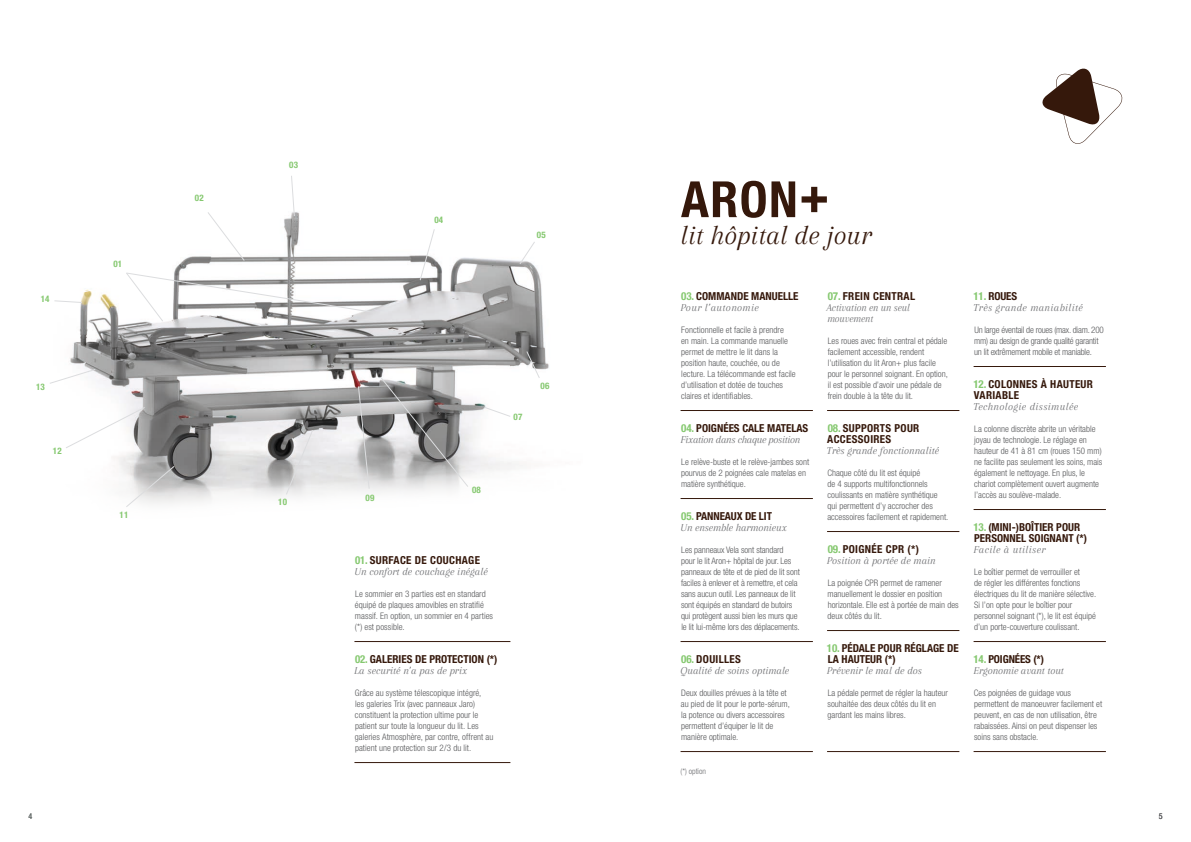
<style>
.page{position:relative;width:1191px;height:842px;background:#fff}
.page>*{position:absolute;margin:0;border:0;box-sizing:border-box;transform-origin:0 0}
.t1{font:700 condensed 50px "Helvetica Neue LT Std";color:#35180b}
.t2{font:italic 28px "Arapey";color:#35180b}
.t3{font:italic 11px/11px "Arapey";color:#6c6d70}
.t4{font:700 condensed 11px/11px "Helvetica Neue LT Std";color:#35180b}
.t5{font:italic 11px/11px "Arapey";letter-spacing:-.03em;color:#6c6d70}
.t6{font:700 condensed 11px/11px "Helvetica Neue LT Std";letter-spacing:.03em;color:#35180b}
.t7{font:italic 11px/11px "Arapey";color:#6c6d70;scale:.95 1}
.t8{font:italic 11px/11px "Arapey";letter-spacing:.03em;color:#6c6d70}
.t9{font:300 condensed 9px/11px "Helvetica Neue LT Std";color:#57585a}
.t10{font:300 condensed 9px/11px "Helvetica Neue LT Std";letter-spacing:-.02em;color:#57585a}
.t11{font:700 condensed 9px "Helvetica Neue LT Std";letter-spacing:.03em;color:#85c86f}
.t12{font:300 condensed 8px "Helvetica Neue LT Std";color:#6c6d70}
.t13{font:condensed 8px "Helvetica Neue LT Std";color:#69726f}
.t14{font:condensed 8px "Helvetica Neue LT Std";color:#57585a}
.s1{font-family:"Helvetica Neue LT Std";font-weight:700;font-style:normal;font-stretch:condensed;color:#85c86f}
.s2{font-family:"Helvetica Neue LT Std";font-weight:700;font-style:normal;font-stretch:condensed;color:#35180b}
.s3{color:#85c86f}
.s4{font-family:"Arapey";font-weight:400;font-style:italic;font-stretch:normal;color:#6c6d70}
</style>
<div class="page">
<svg style="left:1042px;top:68px;width:80px;height:76px"></svg>
<img style="left:70px;top:212px;width:479px;height:291px">
<svg style="left:405px;top:212px;width:30px;height:5px"></svg>
<svg style="left:519px;top:420px;width:15px;height:7px"></svg>
<svg style="left:74px;top:212px;width:30px;height:18px"></svg>
<svg style="left:206px;top:212px;width:40px;height:50px"></svg>
<svg style="left:290px;top:176px;width:5px;height:41px"></svg>
<svg style="left:125px;top:272px;width:252px;height:51px"></svg>
<svg style="left:419px;top:228px;width:16px;height:53px"></svg>
<svg style="left:518px;top:240px;width:18px;height:25px"></svg>
<svg style="left:525px;top:350px;width:15px;height:29px"></svg>
<svg style="left:483px;top:406px;width:28px;height:12px"></svg>
<svg style="left:380px;top:377px;width:89px;height:111px;background:#acacad"></svg>
<svg style="left:357px;top:385px;width:13px;height:105px"></svg>
<svg style="left:285px;top:429px;width:29px;height:67px;background:#c8c8c9"></svg>
<svg style="left:66px;top:406px;width:80px;height:43px"></svg>
<svg style="left:125px;top:465px;width:50px;height:42px"></svg>
<svg style="left:54px;top:286px;width:55px;height:18px"></svg>
<svg style="left:50px;top:368px;width:46px;height:17px"></svg>
<hr style="left:680px;top:410px;width:133px;height:1px;background:#35180b">
<hr style="left:680px;top:498px;width:133px;height:1px;background:#35180b">
<hr style="left:680px;top:641px;width:133px;height:1px;background:#35180b">
<hr style="left:680px;top:751px;width:133px;height:1px;background:#35180b">
<hr style="left:827px;top:410px;width:132px;height:1px;background:#35180b">
<hr style="left:827px;top:531px;width:132px;height:1px;background:#35180b">
<hr style="left:827px;top:630px;width:132px;height:1px;background:#35180b">
<hr style="left:827px;top:751px;width:132px;height:1px;background:#35180b">
<hr style="left:973px;top:366px;width:133px;height:1px;background:#35180b">
<hr style="left:973px;top:509px;width:133px;height:1px;background:#35180b">
<hr style="left:973px;top:641px;width:133px;height:1px;background:#35180b">
<hr style="left:973px;top:751px;width:133px;height:1px;background:#35180b">
<hr style="left:354px;top:641px;width:156px;height:1px;background:#35180b">
<hr style="left:354px;top:762px;width:156px;height:1px;background:#35180b">
<p class="t11" style="left:41px;top:293px;width:10px">14</p>
<p class="t11" style="left:36px;top:382px;width:10px">13</p>
<p class="t11" style="left:53px;top:445px;width:10px">12</p>
<p class="t11" style="left:113px;top:258px;width:10px">01</p>
<p class="t11" style="left:119px;top:509px;width:10px">11</p>
<p class="t11" style="left:195px;top:192px;width:10px">02</p>
<p class="t11" style="left:289px;top:159px;width:10px">03</p>
<p class="t11" style="left:434px;top:214px;width:10px">04</p>
<p class="t11" style="left:537px;top:229px;width:10px">05</p>
<p class="t11" style="left:278px;top:497px;width:10px">10</p>
<p class="t11" style="left:513px;top:411px;width:10px">07</p>
<p class="t11" style="left:540px;top:380px;width:10px">06</p>
<p class="t11" style="left:365px;top:492px;width:10px">09</p>
<p class="t11" style="left:472px;top:484px;width:10px">08</p>
<p class="t3" style="left:354px;top:555px;width:135px"><span class="s1">01.</span> <span class="s2">SURFACE DE COUCHAGE<br></span>Un confort de couchage inégalé</p>
<p class="t9" style="left:355px;top:588px;width:140px">Le sommier en 3 parties est en standard équipé de plaques amovibles en stratifié massif. En option, un sommier en 4 parties (*) est possible.</p>
<p class="t4" style="left:354px;top:653px;width:145px"><span class="s3">02.</span> GALERIES DE PROTECTION (*)<br><span class="s4">La securité n’a pas de prix</span></p>
<p class="t9" style="left:355px;top:687px;width:140px">Grâce au système télescopique intégré,<br>les galeries Trix (avec panneaux Jaro) constituent la protection ultime pour le patient sur toute la longueur du lit. Les galeries Atmosphère, par contre, offrent au patient une protection sur 2/3 du lit.</p>
<p class="t1" style="left:681px;top:169px;width:150px">ARON+</p>
<p class="t2" style="left:680px;top:220px;width:192px">lit hôpital de jour</p>
<p class="t4" style="left:680px;top:290px;width:120px"><span class="s3">03.</span> COMMANDE MANUELLE<br><span class="s4">Pour l’autonomie</span></p>
<p class="t9" style="left:681px;top:324px;width:116px">Fonctionnelle et facile à prendre<br>en main. La commande manuelle permet de mettre le lit dans la position haute, couchée, ou de lecture. La télécommande est facile d’utilisation et dotée de touches claires et identifiables.</p>
<p class="t5" style="left:680px;top:423px;width:129px"><span class="s1">04.</span> <span class="s2">POIGNÉES CALE MATELAS<br></span>Fixation dans chaque position</p>
<p class="t9" style="left:681px;top:456px;width:130px">Le relève-buste et le relève-jambes sont pourvus de 2 poignées cale matelas en matière synthétique.</p>
<p class="t3" style="left:680px;top:511px;width:108px"><span class="s1">05.</span> <span class="s2">PANNEAUX DE LIT<br></span>Un ensemble harmonieux</p>
<p class="t9" style="left:681px;top:544px;width:120px">Les panneaux Vela sont standard<br>pour le lit Aron+ hôpital de jour. Les panneaux de tête et de pied de lit sont faciles à enlever et à remettre, et cela sans aucun outil. Les panneaux de lit sont équipés en standard de butoirs qui protègent aussi bien les murs que le lit lui-même lors des déplacements.</p>
<p class="t3" style="left:680px;top:654px;width:110px"><span class="s1">06.</span> <span class="s2">DOUILLES<br></span>Qualité de soins optimale</p>
<p class="t9" style="left:681px;top:687px;width:110px">Deux douilles prévues à la tête et au pied de lit pour le porte-sérum, la potence ou divers accessoires permettent d’équiper le lit de manière optimale.</p>
<p class="t12" style="left:680px;top:766px;width:27px">(*) option</p>
<p class="t7" style="left:826px;top:291px;width:95px"><span class="s1">07.</span> <span class="s2">FREIN CENTRAL<br></span>Activation en un seul mouvement</p>
<p class="t9" style="left:827px;top:335px;width:122px">Les roues avec frein central et pédale facilement accessible, rendent l’utilisation du lit Aron+ plus facile pour le personnel soignant. En option, il est possible d’avoir une pédale de frein double à la tête du lit.</p>
<p class="t3" style="left:827px;top:423px;width:114px"><span class="s1">08.</span> <span class="s2">SUPPORTS POUR<br>ACCESSOIRES<br></span>Très grande fonctionnalité</p>
<p class="t9" style="left:827px;top:467px;width:122px">Chaque côté du lit est équipé<br>de 4 supports multifonctionnels coulissants en matière synthétique qui permettent d’y accrocher des accessoires facilement et rapidement.</p>
<p class="t3" style="left:827px;top:544px;width:110px"><span class="s1">09.</span> <span class="s2">POIGNÉE CPR (*)<br></span>Position à portée de main</p>
<p class="t9" style="left:827px;top:577px;width:133px">La poignée CPR permet de ramener manuellement le dossier en position horizontale. Elle est à portée de main des deux côtés du lit.</p>
<p class="t4" style="left:827px;top:642px;width:133px"><span class="s3">10.</span> PÉDALE POUR RÉGLAGE DE<br>LA HAUTEUR (*)<br><span class="s4">Prévenir le mal de dos</span></p>
<p class="t9" style="left:827px;top:687px;width:122px">La pédale permet de régler la hauteur souhaitée des deux côtés du lit en gardant les mains libres.</p>
<p class="t8" style="left:973px;top:291px;width:111px"><span class="s1">11.</span> <span class="s2">ROUES<br></span>Très grande maniabilité</p>
<p class="t10" style="left:974px;top:324px;width:131px">Un large éventail de roues (max. diam. 200 mm) au design de grande qualité garantit un lit extrêmement mobile et maniable.</p>
<p class="t6" style="left:973px;top:378px;width:121px"><span class="s3">12.</span> COLONNES À HAUTEUR<br>VARIABLE<br><span class="s4">Technologie dissimulée</span></p>
<p class="t9" style="left:974px;top:423px;width:130px">La colonne discrète abrite un véritable joyau de technologie. Le réglage en hauteur de 41 à 81 cm (roues 150 mm) ne facilite pas seulement les soins, mais également le nettoyage. En plus, le chariot complètement ouvert augmente l’accès au soulève-malade.</p>
<p class="t4" style="left:973px;top:521px;width:115px"><span class="s3">13.</span> (MINI-)BOÎTIER POUR<br>PERSONNEL SOIGNANT (*)<br><span class="s4">Facile à utiliser</span></p>
<p class="t9" style="left:974px;top:566px;width:124px">Le boîtier permet de verrouiller et<br>de régler les différentes fonctions électriques du lit de manière sélective.<br>Si l’on opte pour le boîtier pour personnel soignant (*), le lit est équipé d’un porte-couverture coulissant.</p>
<p class="t3" style="left:973px;top:654px;width:92px"><span class="s1">14.</span> <span class="s2">POIGNÉES (*)<br></span>Ergonomie avant tout</p>
<p class="t9" style="left:974px;top:687px;width:130px">Ces poignées de guidage vous permettent de manoeuvrer facilement et peuvent, en cas de non utilisation, être rabaissées. Ainsi on peut dispenser les soins sans obstacle.</p>
<p class="t13" style="left:28px;top:811px;width:5px">4</p>
<p class="t14" style="left:1158px;top:812px;width:5px">5</p>
</div>
